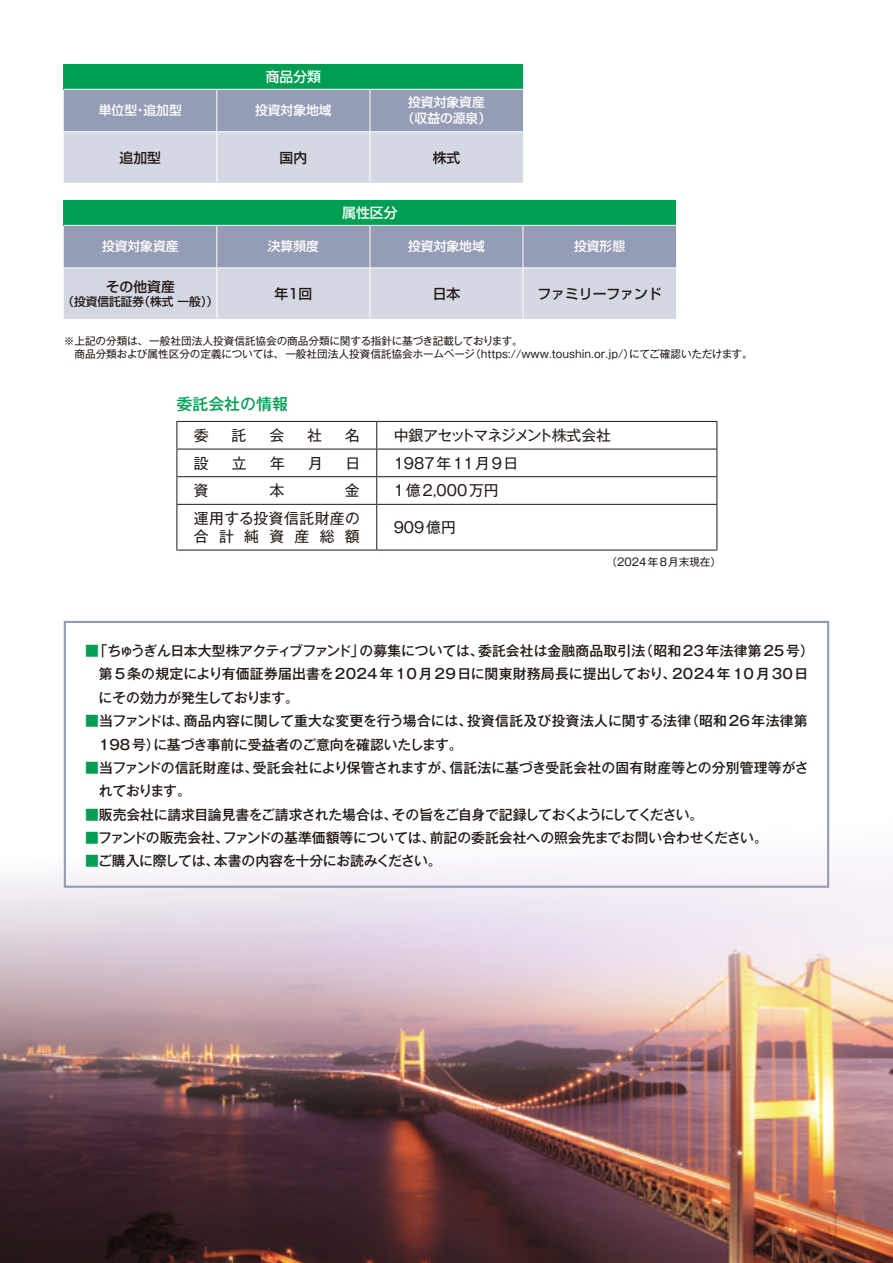
<style>
.page{position:relative;width:893px;height:1263px;background:#fff}
.page>*{position:absolute;margin:0;border:0;box-sizing:border-box;transform-origin:0 0}
.t1{font:500 15.9px "Gothic MB101 Pro";color:#009e52}
.t2{font:14.85px "Gothic MB101 Pro";color:#231916}
.t3{font:14.85px/18px "Gothic MB101 Pro";letter-spacing:.025em;color:#231916}
.t4{font:14.85px "Gothic MB101 Pro";letter-spacing:-.08em;color:#231916}
.t5{font:14.85px "Gothic MB101 Pro";letter-spacing:.09em;color:#231916}
.t6{font:14.85px "Gothic MB101 Pro";letter-spacing:.065em;color:#231916}
.t7{font:500 13.8px/23.4px "Gothic MB101 Pro";color:#231916}
.t8{font:500 13.8px "Gothic MB101 Pro";letter-spacing:-.035em;color:#231916}
.t9{font:500 13.8px "Gothic MB101 Pro";letter-spacing:-.02em;color:#231916}
.t10{font:500 13.8px "Shin Go Pro";color:#231916}
.t11{font:500 13.8px "Shin Go Pro";color:#fff}
.t12{font:500 12.75px/15.9px "Shin Go Pro";color:#fff;text-align:center}
.t13{font:500 11.7px "Shin Go Pro";color:#231916}
.t14{font:10.65px/12.8px "Gothic MB101 Pro";color:#231916}
.s1{color:#009e52}
</style>
<div class="page">
<img style="left:0;top:731px;width:893px;height:532px">
<div style="left:64px;top:64px;width:459px;height:25px;background:#009e52"></div>
<svg style="left:64px;top:90px;width:459px;height:93px;background:#b8bdce"></svg>
<hr style="left:64px;top:132px;width:153px;height:1px;background:#fff">
<hr style="left:217px;top:132px;width:153px;height:1px;background:#fff">
<hr style="left:217px;top:90px;width:1px;height:42px;background:#fff">
<hr style="left:217px;top:132px;width:1px;height:51px;background:#fff">
<hr style="left:370px;top:90px;width:1px;height:42px;background:#fff">
<hr style="left:370px;top:132px;width:153px;height:1px;background:#fff">
<hr style="left:370px;top:132px;width:1px;height:51px;background:#fff">
<div style="left:64px;top:200px;width:612px;height:25px;background:#009e52"></div>
<svg style="left:64px;top:226px;width:612px;height:93px;background:#b7bdce"></svg>
<hr style="left:217px;top:226px;width:1px;height:42px;background:#fff">
<hr style="left:370px;top:226px;width:1px;height:42px;background:#fff">
<hr style="left:523px;top:226px;width:1px;height:42px;background:#fff">
<hr style="left:64px;top:268px;width:153px;height:1px;background:#fff">
<hr style="left:217px;top:268px;width:153px;height:1px;background:#fff">
<hr style="left:217px;top:268px;width:1px;height:51px;background:#fff">
<hr style="left:370px;top:268px;width:153px;height:1px;background:#fff">
<hr style="left:370px;top:268px;width:1px;height:51px;background:#fff">
<hr style="left:523px;top:268px;width:153px;height:1px;background:#fff">
<hr style="left:523px;top:268px;width:1px;height:51px;background:#fff">
<div style="left:64px;top:621px;width:765px;height:267px;border:2px solid #959cb5"></div>
<hr style="left:176px;top:421px;width:201px;height:1px;background:#231916">
<hr style="left:377px;top:421px;width:340px;height:1px;background:#231916">
<hr style="left:176px;top:449px;width:201px;height:1px;background:#231916">
<hr style="left:377px;top:449px;width:340px;height:1px;background:#231916">
<hr style="left:176px;top:476px;width:201px;height:1px;background:#231916">
<svg style="left:176px;top:422px;width:1px;height:82px"></svg>
<hr style="left:377px;top:476px;width:340px;height:1px;background:#231916">
<svg style="left:376px;top:422px;width:1px;height:82px"></svg>
<svg style="left:716px;top:422px;width:1px;height:82px"></svg>
<hr style="left:176px;top:504px;width:201px;height:1px;background:#231916">
<hr style="left:176px;top:505px;width:1px;height:45px;background:#231916">
<hr style="left:377px;top:504px;width:340px;height:1px;background:#231916">
<hr style="left:376px;top:505px;width:1px;height:45px;background:#231916">
<hr style="left:716px;top:505px;width:1px;height:45px;background:#231916">
<hr style="left:176px;top:550px;width:201px;height:1px;background:#231916">
<hr style="left:377px;top:550px;width:340px;height:1px;background:#231916">
<p class="t11" style="left:266px;top:65px;width:57px">商品分類</p>
<p class="t12" style="left:99px;top:101px;width:84px">単位型・追加型</p>
<p class="t12" style="left:255px;top:101px;width:78px">投資対象地域</p>
<p class="t12" style="left:402px;top:93px;width:91px">投資対象資産（収益の源泉）</p>
<p class="t10" style="left:120px;top:146px;width:43px">追加型</p>
<p class="t10" style="left:280px;top:146px;width:29px">国内</p>
<p class="t10" style="left:433px;top:146px;width:29px">株式</p>
<p class="t11" style="left:342px;top:201px;width:57px">属性区分</p>
<p class="t12" style="left:102px;top:237px;width:78px">投資対象資産</p>
<p class="t12" style="left:268px;top:237px;width:53px">決算頻度</p>
<p class="t12" style="left:408px;top:237px;width:78px">投資対象地域</p>
<p class="t12" style="left:574px;top:237px;width:53px">投資形態</p>
<p class="t10" style="left:106px;top:275px;width:71px">その他資産</p>
<p class="t13" style="left:62px;top:292px;width:157px">（投資信託証券（株式 一般））</p>
<p class="t10" style="left:274px;top:282px;width:40px">年1回</p>
<p class="t10" style="left:433px;top:282px;width:29px">日本</p>
<p class="t10" style="left:537px;top:282px;width:126px">ファミリーファンド</p>
<p class="t14" style="left:64px;top:333px;width:691px">※上記の分類は、一般社団法人投資信託協会の商品分類に関する指針に基づき記載しております。<br>　商品分類および属性区分の定義については、一般社団法人投資信託協会ホームページ（https://www.toushin.or.jp/）にてご確認いただけます。</p>
<p class="t1" style="left:176px;top:390px;width:113px">委託会社の情報</p>
<p class="t2" style="left:194px;top:423px;width:16px">委</p>
<p class="t2" style="left:232px;top:423px;width:16px">託</p>
<p class="t2" style="left:269px;top:423px;width:16px">会</p>
<p class="t2" style="left:307px;top:423px;width:16px">社</p>
<p class="t2" style="left:345px;top:423px;width:16px">名</p>
<p class="t4" style="left:394px;top:423px;width:219px">中銀アセットマネジメント株式会社</p>
<p class="t2" style="left:194px;top:450px;width:16px">設</p>
<p class="t2" style="left:232px;top:450px;width:16px">立</p>
<p class="t2" style="left:270px;top:450px;width:16px">年</p>
<p class="t2" style="left:308px;top:450px;width:16px">月</p>
<p class="t2" style="left:345px;top:450px;width:16px">日</p>
<p class="t5" style="left:394px;top:450px;width:126px">1987年11月9日</p>
<p class="t2" style="left:194px;top:478px;width:16px">資</p>
<p class="t2" style="left:269px;top:478px;width:16px">本</p>
<p class="t2" style="left:345px;top:478px;width:16px">金</p>
<p class="t6" style="left:394px;top:478px;width:107px">1億2,000万円</p>
<p class="t3" style="left:194px;top:507px;width:168px">運用する投資信託財産の合計純資産総額</p>
<p class="t2" style="left:394px;top:515px;width:64px">909億円</p>
<p class="t14" style="left:607px;top:554px;width:116px">（2024年8月末現在）</p>
<p class="t7" style="left:99px;top:637px;width:717px;text-indent:-14px"><span class="s1">■</span>「ちゅうぎん日本大型株アクティブファンド」の募集については、委託会社は金融商品取引法（昭和 23年法律第 25号）第 5条の規定により有価証券届出書を2024年 10月 29日に関東財務局長に提出しており、2024年 10月 30日にその効力が発生しております。</p>
<p class="t7" style="left:99px;top:707px;width:710px;text-indent:-14px"><span class="s1">■</span>当ファンドは、商品内容に関して重大な変更を行う場合には、投資信託及び投資法人に関する法律（昭和 26年法律第<br>198号）に基づき事前に受益者のご意向を確認いたします。</p>
<p class="t7" style="left:99px;top:754px;width:711px;text-indent:-14px"><span class="s1">■</span>当ファンドの信託財産は、受託会社により保管されますが、信託法に基づき受託会社の固有財産等との分別管理等がされております。</p>
<p class="t8" style="left:85px;top:803px;width:620px"><span class="s1">■</span>販売会社に請求目論見書をご請求された場合は、その旨をご自身で記録しておくようにしてください。</p>
<p class="t7" style="left:85px;top:824px;width:684px"><span class="s1">■</span>ファンドの販売会社、ファンドの基準価額等については、前記の委託会社への照会先までお問い合わせください。</p>
<p class="t9" style="left:85px;top:850px;width:358px"><span class="s1">■</span>ご購入に際しては、本書の内容を十分にお読みください。</p>
</div>
